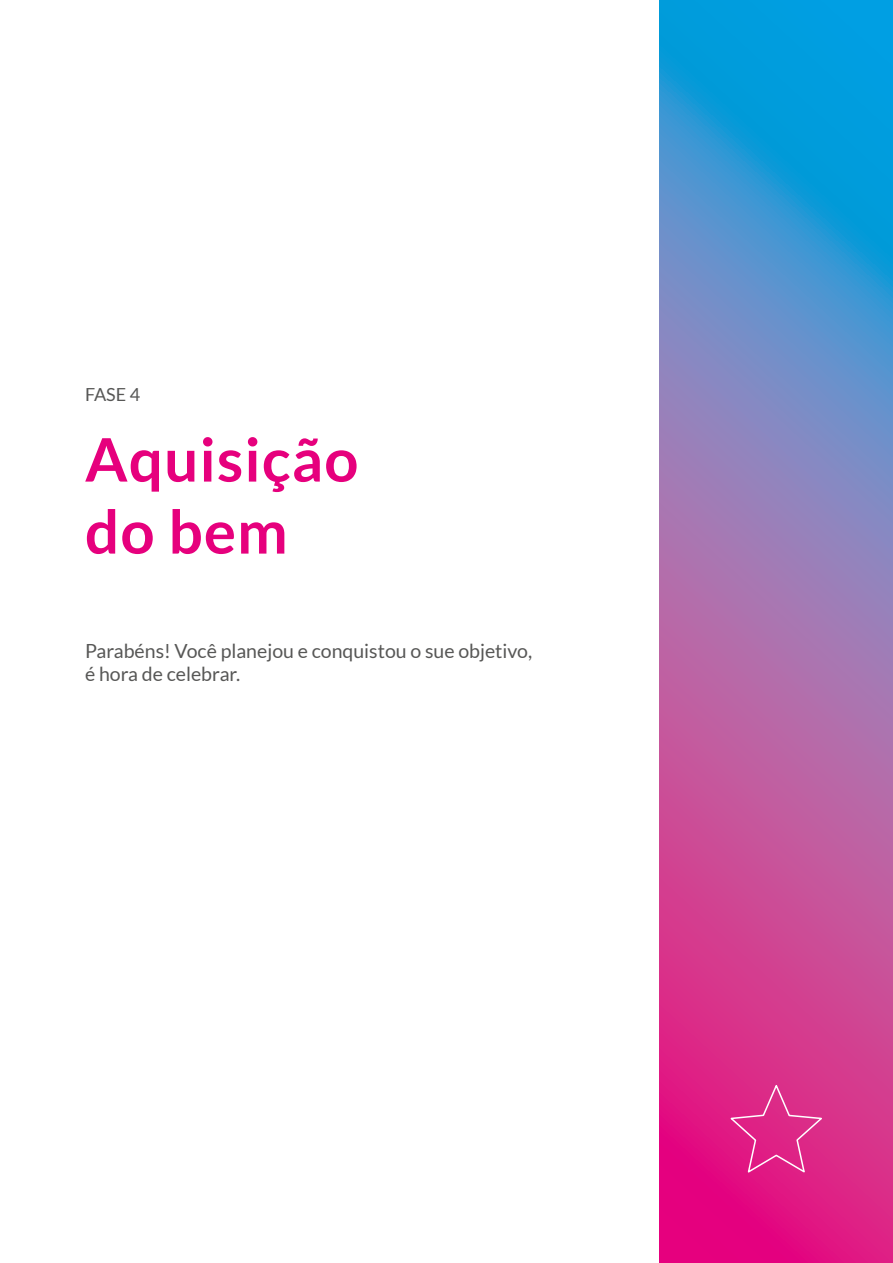
<style>
.page{position:relative;width:893px;height:1263px;background:#fff}
.page>*{position:absolute;margin:0;border:0;box-sizing:border-box;transform-origin:0 0}
.t1{font:700 60px/72px "Lato";letter-spacing:.02em;color:#e6007d}
.t2{font:19.5px/23.4px "Lato";color:#575756}
.t3{font:18px "Lato";color:#575756}
</style>
<div class="page">
<svg style="left:659px;top:0;width:234px;height:1263px;background:#906ab0"></svg>
<svg style="left:728px;top:1084px;width:97px;height:91px;background:#df308c"></svg>
<p class="t3" style="left:85px;top:384px;width:57px">FASE 4</p>
<h1 class="t1" style="left:85px;top:423px;width:275px">Aquisição do bem</h1>
<p class="t2" style="left:85px;top:639px;width:449px">Parabéns! Você planejou e conquistou o sue objetivo, é hora de celebrar.</p>
</div>
